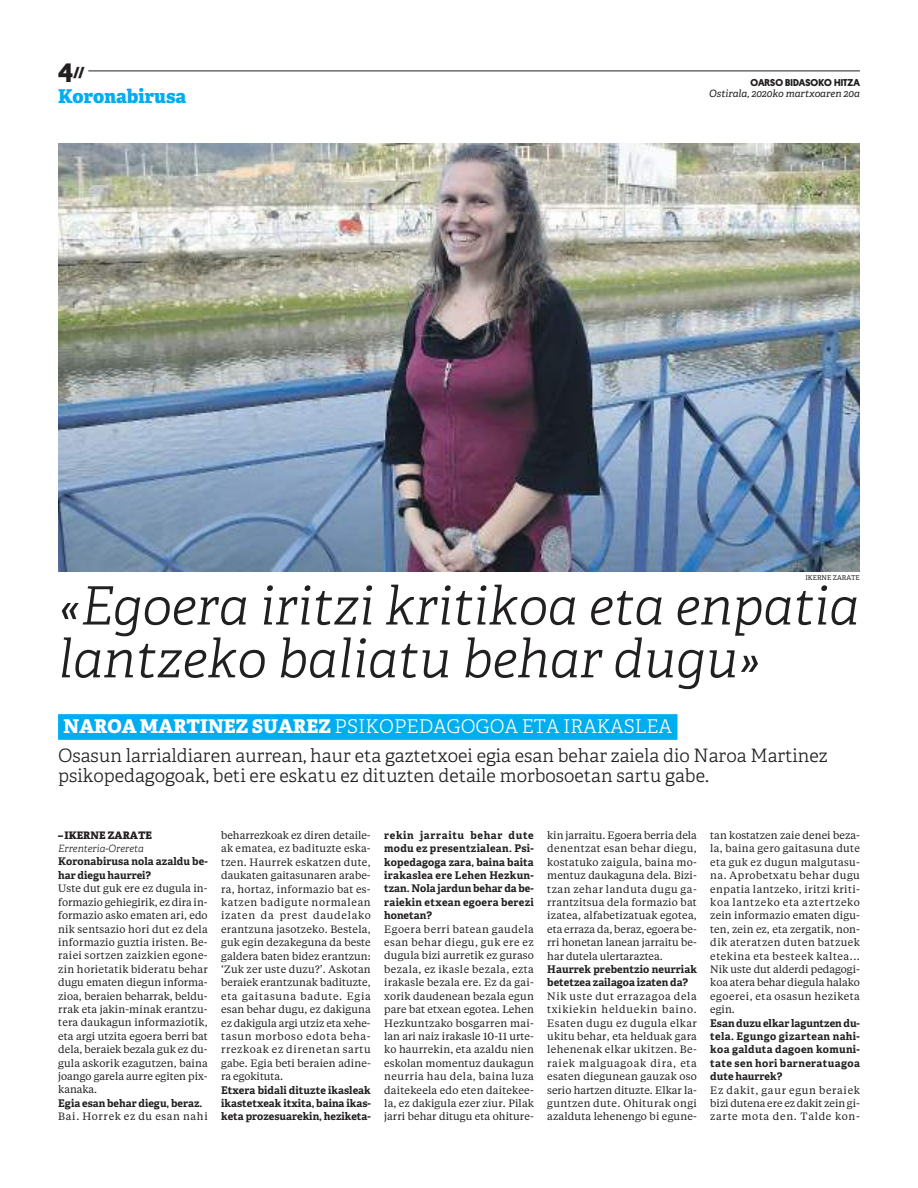
<style>
.page{position:relative;width:918px;height:1188px;background:#fff}
.page>*{position:absolute;margin:0;border:0;box-sizing:border-box;transform-origin:0 0}
.t1{font:italic 300 52.8px/52.8px "Adelle";color:#221f1f}
.t2{font:300 19.05px "Adelle";color:#fff}
.t3{font:800 19.05px "Adelle";color:#00adef}
.t4{font:300 18.45px/20.1px "Adelle";color:#221f1f}
.t5{font:800 13.35px "Adelle";color:#221f1f}
.t6{font:10.65px/13.4px "Tiempos Text";letter-spacing:.01em;color:#221f1f;text-align:justify}
.t7{font:700 10.65px/13.4px "Adelle";color:#221f1f;text-align:justify}
.t8{font:10.65px "Tiempos Text";letter-spacing:.06em;color:#221f1f}
.t9{font:800 10.35px "Adelle";color:#221f1f}
.t10{font:italic 10.05px "Adelle";color:#221f1f}
.t11{font:italic 300 10.05px "Adelle";color:#221f1f}
.t12{font:700 10.05px "Platform";color:#221f1f}
.t13{font:6.75px "Adelle";color:#221f1f}
.s1{font-family:"Platform";font-weight:700;font-size:26.85px}
.s2{font-weight:800}
.s3{font-size:10.05px}
</style>
<div class="page">
<div style="left:58px;top:714px;width:619px;height:26px;background:#00adef"></div>
<img style="left:58px;top:143px;width:802px;height:428px">
<hr style="left:58px;top:71px;width:802px;height:1px;background:#221f1f">
<div style="left:58px;top:67px;width:30px;height:27px;background:#fff"></div>
<p class="t5" style="left:58px;top:67px;width:28px"><span class="s1">4</span>//</p>
<h2 class="t3" style="left:58px;top:85px;width:130px">Koronabirusa</h2>
<p class="t12" style="left:750px;top:77px;width:111px">OARSO BIDASOKO HITZA</p>
<p class="t10" style="left:709px;top:89px;width:152px">Ostirala, 2020ko martxoaren 20a</p>
<p class="t13" style="left:805px;top:573px;width:56px">IKERNE ZARATE</p>
<h1 class="t1" style="left:58px;top:584px;width:803px">«Egoera iritzi kritikoa eta enpatia lantzeko baliatu behar dugu»</h1>
<h2 class="t2" style="left:64px;top:719px;width:610px"><span class="s2">NAROA MARTINEZ SUAREZ</span> PSIKOPEDAGOGOA ETA IRAKASLEA</h2>
<h3 class="t4" style="left:58px;top:747px;width:771px">Osasun larrialdiaren aurrean, haur eta gaztetxoei egia esan behar zaiela dio Naroa Martinez psikopedagogoak, beti ere eskatu ez dituzten detaile morbosoetan sartu gabe.</h3>
<p class="t9" style="left:58px;top:829px;width:95px"><span class="s3">–</span>IKERNE ZARATE</p>
<p class="t11" style="left:58px;top:845px;width:87px">Errenteria-Orereta</p>
<p class="t7" style="left:58px;top:856px;width:151px">Koronabirusa nola azaldu be&shy;har diegu haurrei?</p>
<p class="t6" style="left:58px;top:883px;width:151px">Uste dut guk ere ez dugula in&shy;formazio gehiegirik, ez dira in&shy;formazio asko ematen ari, edo nik sentsazio hori dut ez dela informazio guztia iristen. Be&shy;raiei sortzen zaizkien egone&shy;zin horietatik bideratu behar dugu ematen diegun informa&shy;zioa, beraien beharrak, beldu&shy;rrak eta jakin-minak erantzu&shy;tera daukagun informaziotik, eta argi utzita egoera berri bat dela, beraiek bezala guk ez du&shy;gula askorik ezagutzen, baina joango garela aurre egiten pix&shy;kanaka.</p>
<p class="t7" style="left:58px;top:1097px;width:146px">Egia esan behar diegu, beraz.</p>
<p class="t8" style="left:58px;top:1112px;width:151px">Bai. Horrek ez du esan nahi</p>
<p class="t6" style="left:221px;top:829px;width:151px">beharrezkoak ez diren detaile&shy;ak ematea, ez badituzte eska&shy;tzen. Haurrek eskatzen dute, daukaten gaitasunaren arabe&shy;ra, hortaz, informazio bat es&shy;katzen badigute normalean izaten da prest daudelako erantzuna jasotzeko. Bestela, guk egin dezakeguna da beste galdera baten bidez erantzun: ‘Zuk zer uste duzu?’. Askotan beraiek erantzunak badituzte, eta gaitasuna badute. Egia esan behar dugu, ez dakiguna ez dakigula argi utziz eta xehe&shy;tasun morboso edota beha&shy;rrezkoak ez direnetan sartu gabe. Egia beti beraien adine&shy;ra egokituta.</p>
<p class="t7" style="left:221px;top:1084px;width:151px">Etxera bidali dituzte ikasleak ikastetxeak itxita, baina ikas&shy;keta prozesuarekin, heziketa-</p>
<p class="t7" style="left:384px;top:829px;width:151px">rekin jarraitu behar dute modu ez presentzialean. Psi&shy;kopedagoga zara, baina baita irakaslea ere Lehen Hezkun&shy;tzan. Nola jardun behar da be&shy;raiekin etxean egoera berezi honetan?</p>
<p class="t6" style="left:384px;top:923px;width:151px">Egoera berri batean gaudela esan behar diegu, guk ere ez dugula bizi aurretik ez guraso bezala, ez ikasle bezala, ezta irakasle bezala ere. Ez da gai&shy;xorik daudenean bezala egun pare bat etxean egotea. Lehen Hezkuntzako bosgarren mai&shy;lan ari naiz irakasle 10-11 urte&shy;ko haurrekin, eta azaldu nien eskolan momentuz daukagun neurria hau dela, baina luza daitekeela edo eten daitekee&shy;la, ez dakigula ezer ziur. Pilak jarri behar ditugu eta ohiture-</p>
<p class="t6" style="left:547px;top:829px;width:151px">kin jarraitu. Egoera berria dela denentzat esan behar diegu, kostatuko zaigula, baina mo&shy;mentuz daukaguna dela. Bizi&shy;tzan zehar landuta dugu ga&shy;rrantzitsua dela formazio bat izatea, alfabetizatuak egotea, eta erraza da, beraz, egoera be&shy;rri honetan lanean jarraitu be&shy;har dutela ulertaraztea.</p>
<p class="t7" style="left:547px;top:963px;width:151px">Haurrek prebentzio neurriak betetzea zailagoa izaten da?</p>
<p class="t6" style="left:547px;top:990px;width:151px">Nik uste dut errazagoa dela txikiekin helduekin baino.<br>Esaten dugu ez dugula elkar ukitu behar, eta helduak gara lehenenak elkar ukitzen. Be&shy;raiek malguagoak dira, eta esaten diegunean gauzak oso serio hartzen dituzte. Elkar la&shy;guntzen dute. Ohiturak ongi azalduta lehenengo bi egune-</p>
<p class="t6" style="left:710px;top:829px;width:151px">tan kostatzen zaie denei beza&shy;la, baina gero gaitasuna dute eta guk ez dugun malgutasu&shy;na. Aprobetxatu behar dugu enpatia lantzeko, iritzi kriti&shy;koa lantzeko eta aztertzeko zein informazio ematen digu&shy;ten, zein ez, eta zergatik, non&shy;dik ateratzen duten batzuek etekina eta besteek kaltea...<br>Nik uste dut alderdi pedagogi&shy;koa atera behar diegula halako egoerei, eta osasun heziketa egin.</p>
<p class="t7" style="left:710px;top:1017px;width:151px">Esan duzu elkar laguntzen du&shy;tela. Egungo gizartean nahi&shy;koa galduta dagoen komuni&shy;tate sen hori barneratuagoa dute haurrek?</p>
<p class="t6" style="left:710px;top:1084px;width:151px">Ez dakit, gaur egun beraiek bizi dutena ere ez dakit zein gi&shy;zarte mota den. Talde kon-</p>
</div>
